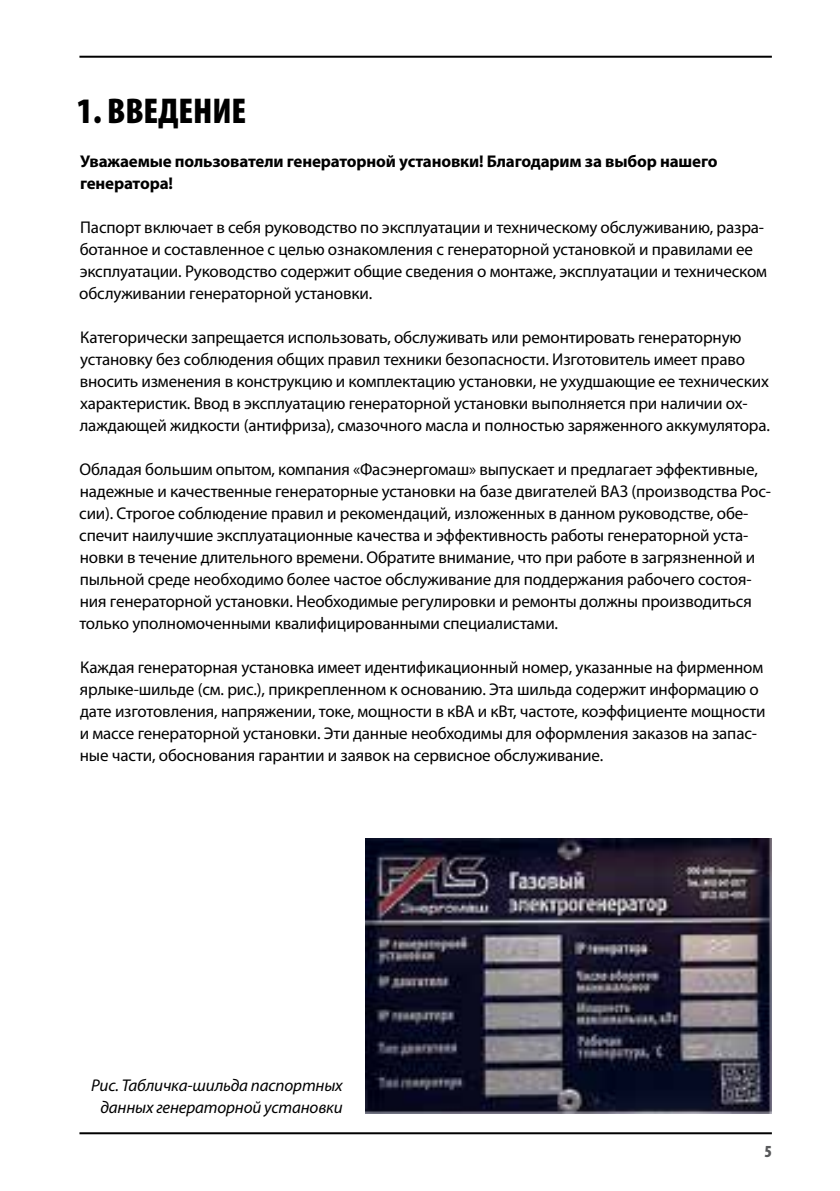
<style>
.page{position:relative;width:840px;height:1191px;background:#fff}
.page>*{position:absolute;margin:0;border:0;box-sizing:border-box;transform-origin:0 0}
.t1{font:900 condensed 36px "Myriad Pro";letter-spacing:-.005em;color:#000}
.t2{font:17px/22px "Myriad Pro";letter-spacing:-.01em;color:#000}
.t3{font:700 17px/22px "Myriad Pro";letter-spacing:-.01em;color:#000}
.t4{font:italic 17px/22px "Myriad Pro";letter-spacing:-.01em;color:#000;text-align:center}
.t5{font:900 condensed 17px "Myriad Pro";color:#58595b}
</style>
<div class="page">
<hr style="left:79px;top:1132px;width:692px;height:2px;background:#000">
<hr style="left:79px;top:56px;width:692px;height:2px;background:#000">
<img style="left:365px;top:838px;width:406px;height:275px">
<h1 class="t1" style="left:77px;top:91px;width:171px">1. ВВЕДЕНИЕ</h1>
<p class="t3" style="left:80px;top:149px;width:638px">Уважаемые пользователи генераторной установки! Благодарим за выбор нашего генератора!</p>
<p class="t2" style="left:79px;top:216px;width:689px">Паспорт включает в себя руководство по эксплуатации и техническому обслуживанию, разра&shy;ботанное и составленное с целью ознакомления с генераторной установкой и правилами ее эксплуатации. Руководство содержит общие сведения о монтаже, эксплуатации и техническом обслуживании генераторной установки.</p>
<p class="t2" style="left:80px;top:326px;width:691px">Категорически запрещается использовать, обслуживать или ремонтировать генераторную установку без соблюдения общих правил техники безопасности. Изготовитель имеет право вносить изменения в конструкцию и комплектацию установки, не ухудшающие ее технических характеристик. Ввод в эксплуатацию генераторной установки выполняется при наличии ох&shy;лаждающей жидкости (антифриза), смазочного масла и полностью заряженного аккумулятора.</p>
<p class="t2" style="left:79px;top:458px;width:693px">Обладая большим опытом, компания «Фасэнергомаш» выпускает и предлагает эффективные, надежные и качественные генераторные установки на базе двигателей ВАЗ (производства Рос&shy;сии). Строгое соблюдение правил и рекомендаций, изложенных в данном руководстве, обе&shy;спечит наилучшие эксплуатационные качества и эффективность работы генераторной уста&shy;новки в течение длительного времени. Обратите внимание, что при работе в загрязненной и пыльной среде необходимо более частое обслуживание для поддержания рабочего состоя&shy;ния генераторной установки. Необходимые регулировки и ремонты должны производиться только уполномоченными квалифицированными специалистами.</p>
<p class="t2" style="left:80px;top:656px;width:687px">Каждая генераторная установка имеет идентификационный номер, указанные на фирменном ярлыке-шильде (см. рис.), прикрепленном к основанию. Эта шильда содержит информацию о дате изготовления, напряжении, токе, мощности в кВА и кВт, частоте, коэффициенте мощности и массе генераторной установки. Эти данные необходимы для оформления заказов на запас&shy;ные части, обоснования гарантии и заявок на сервисное обслуживание.</p>
<p class="t4" style="left:91px;top:1074px;width:253px">Рис. Табличка-шильда паспортных данных генераторной установки</p>
<p class="t5" style="left:763px;top:1142px;width:9px">5</p>
</div>
